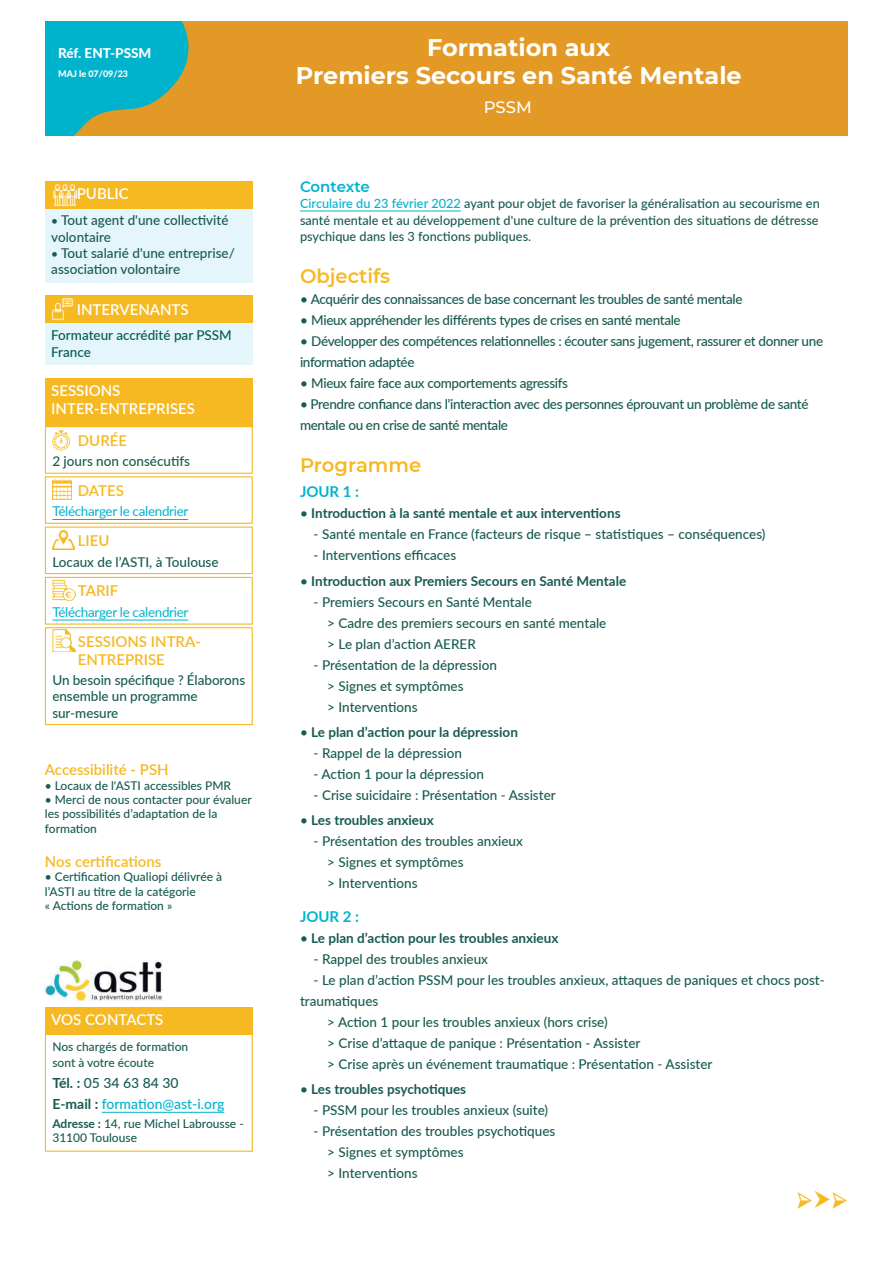
<style>
.page{position:relative;width:893px;height:1263px;background:#fff}
.page>*{position:absolute;margin:0;border:0;box-sizing:border-box;transform-origin:0 0}
.t1{font:28.5px "Minion Pro";color:#f6b922}
.t2{font:700 24px/28.2px "Montserrat";color:#fff;text-align:center}
.t3{font:600 19.5px "Montserrat";color:#f6b922}
.t4{font:500 16.5px "Montserrat";color:#fff}
.t5{font:600 15px/18px "Lato";color:#f6b922}
.t6{font:600 15px/18px "Lato";color:#fff}
.t7{font:700 15px "Lato";letter-spacing:-.005em;color:#00b3cd}
.t8{font:600 15px "Montserrat";letter-spacing:-.015em;color:#00b3cd}
.t9{font:500 13.95px/21px "Lato";color:#00b3cd}
.t10{font:500 13.5px/21px "Lato";color:#185b51}
.t11{font:500 13.5px/21px "Lato";letter-spacing:-.025em;color:#185b51}
.t12{font:700 13.5px "Lato";color:#185b51}
.t13{font:13.5px "Lato";letter-spacing:-.025em;color:#00b3cd}
.t14{font:500 13.5px/16.2px "Lato";color:#045b50}
.t15{font:800 13.5px "Lato";color:#fff}
.t16{font:500 12.75px/16.5px "Lato";color:#185b51;text-align:justify}
.t17{font:500 12px/14.4px "Lato";color:#185b51}
.t18{font:800 9px "Lato";color:#fff}
.s1{font-size:12px}
.s2{font-weight:700;color:#185b51}
.s3{color:#185b51}
.s4{font-weight:700}
.s5{color:#00b3cd}
.s6{font-weight:500}
</style>
<div class="page">
<div style="left:21px;top:21px;width:827px;height:115px;background:#e39926"></div>
<svg style="left:45px;top:21px;width:144px;height:115px"></svg>
<div style="left:0;top:0;width:45px;height:238px;background:#fff"></div>
<div style="left:45px;top:296px;width:208px;height:27px;background:#f6b922"></div>
<div style="left:45px;top:323px;width:208px;height:42px;background:#e5f5fc"></div>
<img style="left:51px;top:298px;width:23px;height:23px">
<hr style="left:300px;top:211px;width:161px;height:1px;background:#00b3cd">
<div style="left:45px;top:208px;width:208px;height:75px;background:#e5f5fc"></div>
<div style="left:45px;top:181px;width:208px;height:27px;background:#f6b922"></div>
<img style="left:53px;top:184px;width:23px;height:22px">
<img style="left:45px;top:960px;width:118px;height:40px">
<hr style="left:102px;top:1112px;width:122px;height:1px;background:#00b3cd">
<div style="left:45px;top:1034px;width:208px;height:118px;border:1px solid #f6b922"></div>
<div style="left:45px;top:1007px;width:208px;height:27px;background:#f6b922"></div>
<div style="left:45px;top:426px;width:208px;height:48px;border:1px solid #f6b922"></div>
<img style="left:52px;top:430px;width:19px;height:21px">
<hr style="left:52px;top:620px;width:136px;height:1px;background:#00b3cd">
<div style="left:45px;top:577px;width:208px;height:48px;border:1px solid #f6b922"></div>
<hr style="left:52px;top:519px;width:136px;height:1px;background:#00b3cd">
<div style="left:45px;top:476px;width:208px;height:48px;border:1px solid #f6b922"></div>
<img style="left:53px;top:480px;width:19px;height:19px">
<div style="left:45px;top:527px;width:208px;height:47px;border:1px solid #f6b922"></div>
<div style="left:45px;top:378px;width:208px;height:49px;background:#f6b922"></div>
<img style="left:53px;top:579px;width:23px;height:23px">
<img style="left:52px;top:530px;width:23px;height:19px">
<div style="left:45px;top:627px;width:208px;height:98px;border:1px solid #f6b922"></div>
<img style="left:53px;top:629px;width:23px;height:23px">
<p class="t15" style="left:58px;top:46px;width:95px">Réf. ENT-PSSM</p>
<p class="t18" style="left:58px;top:69px;width:71px">MAJ le 07/09/23</p>
<p class="t6" style="left:77px;top:185px;width:54px">PUBLIC</p>
<p class="t10" style="left:51px;top:212px;width:179px;line-height:16.2px"><span class="s1">•</span> Tout agent d'une collectivité volontaire</p>
<p class="t10" style="left:51px;top:246px;width:185px;line-height:16.2px"><span class="s1">•</span> Tout salarié d'une entreprise/ association volontaire</p>
<p class="t6" style="left:77px;top:301px;width:113px">INTERVENANTS</p>
<p class="t14" style="left:51px;top:328px;width:182px">Formateur accrédité par PSSM<br>France</p>
<p class="t6" style="left:51px;top:382px;width:145px">SESSIONS<br>INTER-ENTREPRISES</p>
<p class="t5" style="left:78px;top:431px;width:51px">DURÉE</p>
<p class="t10" style="left:52px;top:450px;width:139px">2 jours non consécutifs</p>
<p class="t5" style="left:78px;top:482px;width:48px">DATES</p>
<p class="t13" style="left:52px;top:506px;width:138px">Télécharger le calendrier</p>
<p class="t5" style="left:78px;top:532px;width:33px">LIEU</p>
<p class="t10" style="left:52px;top:551px;width:168px">Locaux de l’ASTI, à Toulouse</p>
<p class="t5" style="left:78px;top:582px;width:42px">TARIF</p>
<p class="t13" style="left:52px;top:607px;width:138px">Télécharger le calendrier</p>
<p class="t5" style="left:78px;top:632px;width:125px">SESSIONS INTRA-<br>ENTREPRISE</p>
<p class="t10" style="left:52px;top:672px;width:194px;line-height:16.2px">Un besoin spécifique ? Élaborons ensemble un programme sur-mesure</p>
<p class="t5" style="left:45px;top:761px;width:125px">Accessibilité - PSH</p>
<p class="t17" style="left:45px;top:777px;width:188px">• Locaux de l'ASTI accessibles PMR</p>
<p class="t17" style="left:45px;top:793px;width:208px">• Merci de nous contacter pour évaluer les possibilités d’adaptation de la formation</p>
<p class="t5" style="left:45px;top:852px;width:118px">Nos certifications</p>
<p class="t17" style="left:45px;top:869px;width:179px">• Certification Qualiopi délivrée à l’ASTI au titre de la catégorie<br>« Actions de formation »</p>
<p class="t6" style="left:51px;top:1011px;width:114px">VOS CONTACTS</p>
<p class="t17" style="left:52px;top:1038px;width:137px;line-height:16.2px">Nos chargés de formation sont à votre écoute</p>
<p class="t9" style="left:52px;top:1072px;width:173px"><span class="s2">Tél. :</span> <span class="s3">05 34 63 84 30<br></span><span class="s2">E-mail :</span> formation@ast-i.org</p>
<p class="t17" style="left:52px;top:1116px;width:193px"><span class="s4">Adresse :</span> 14, rue Michel Labrousse -<br>31100 Toulouse</p>
<h2 class="t2" style="left:296px;top:33px;width:447px">Formation aux<br>Premiers Secours en Santé Mentale</h2>
<p class="t4" style="left:484px;top:98px;width:50px">PSSM</p>
<p class="t8" style="left:300px;top:180px;width:71px">Contexte</p>
<p class="t16" style="left:300px;top:195px;width:521px"><span class="s5">Circulaire du 23 février 2022</span> ayant pour objet de favoriser la généralisation au secourisme en santé mentale et au développement d'une culture de la prévention des situations de détresse psychique dans les 3 fonctions publiques.</p>
<h3 class="t3" style="left:300px;top:268px;width:92px">Objectifs</h3>
<p class="t11" style="left:300px;top:290px;width:444px">• Acquérir des connaissances de base concernant les troubles de santé mentale</p>
<p class="t11" style="left:300px;top:309px;width:382px">• Mieux appréhender les différents types de crises en santé mentale</p>
<p class="t11" style="left:300px;top:330px;width:525px">• Développer des compétences relationnelles : écouter sans jugement, rassurer et donner une information adaptée</p>
<p class="t11" style="left:300px;top:374px;width:270px">• Mieux faire face aux comportements agressifs</p>
<p class="t11" style="left:300px;top:393px;width:510px">• Prendre confiance dans l’interaction avec des personnes éprouvant un problème de santé mentale ou en crise de santé mentale</p>
<h3 class="t3" style="left:300px;top:457px;width:123px">Programme</h3>
<p class="t7" style="left:300px;top:483px;width:60px">JOUR 1 :</p>
<p class="t12" style="left:300px;top:503px;width:322px"><span class="s6">•</span> Introduction à la santé mentale et aux interventions</p>
<p class="t10" style="left:314px;top:523px;width:453px">- Santé mentale en France (facteurs de risque – statistiques – conséquences)</p>
<p class="t10" style="left:314px;top:544px;width:144px">- Interventions efficaces</p>
<p class="t12" style="left:300px;top:571px;width:328px"><span class="s6">•</span> Introduction aux Premiers Secours en Santé Mentale</p>
<p class="t10" style="left:327px;top:592px;width:281px;text-indent:-14px">- Premiers Secours en Santé Mentale<br>&gt; Cadre des premiers secours en santé mentale &gt; Le plan d’action AERER</p>
<p class="t10" style="left:327px;top:654px;width:171px;text-indent:-14px">- Présentation de la dépression &gt; Signes et symptômes<br>&gt; Interventions</p>
<p class="t12" style="left:300px;top:722px;width:219px"><span class="s6">•</span> Le plan d’action pour la dépression</p>
<p class="t10" style="left:314px;top:742px;width:150px">- Rappel de la dépression</p>
<p class="t10" style="left:314px;top:763px;width:172px">- Action 1 pour la dépression</p>
<p class="t10" style="left:314px;top:784px;width:244px">- Crise suicidaire : Présentation - Assister</p>
<p class="t12" style="left:300px;top:810px;width:135px"><span class="s6">•</span> Les troubles anxieux</p>
<p class="t10" style="left:327px;top:830px;width:197px;text-indent:-14px">- Présentation des troubles anxieux &gt; Signes et symptômes<br>&gt; Interventions</p>
<p class="t7" style="left:300px;top:908px;width:60px">JOUR 2 :</p>
<p class="t12" style="left:300px;top:928px;width:260px"><span class="s6">•</span> Le plan d’action pour les troubles anxieux</p>
<p class="t10" style="left:314px;top:948px;width:176px">- Rappel des troubles anxieux</p>
<p class="t10" style="left:314px;top:969px;width:513px">- Le plan d’action PSSM pour les troubles anxieux, attaques de paniques et chocs post-</p>
<p class="t10" style="left:300px;top:990px;width:80px">traumatiques</p>
<p class="t10" style="left:327px;top:1011px;width:282px">&gt; Action 1 pour les troubles anxieux (hors crise)</p>
<p class="t10" style="left:327px;top:1032px;width:315px">&gt; Crise d’attaque de panique : Présentation - Assister</p>
<p class="t10" style="left:327px;top:1053px;width:387px">&gt; Crise après un événement traumatique : Présentation - Assister</p>
<p class="t12" style="left:300px;top:1079px;width:168px"><span class="s6">•</span> Les troubles psychotiques</p>
<p class="t10" style="left:314px;top:1099px;width:236px">- PSSM pour les troubles anxieux (suite)</p>
<p class="t10" style="left:327px;top:1120px;width:230px;text-indent:-14px">- Présentation des troubles psychotiques &gt; Signes et symptômes<br>&gt; Interventions</p>
<h1 class="t1" style="left:797px;top:1181px;width:53px">➢ ➢</h1>
</div>
